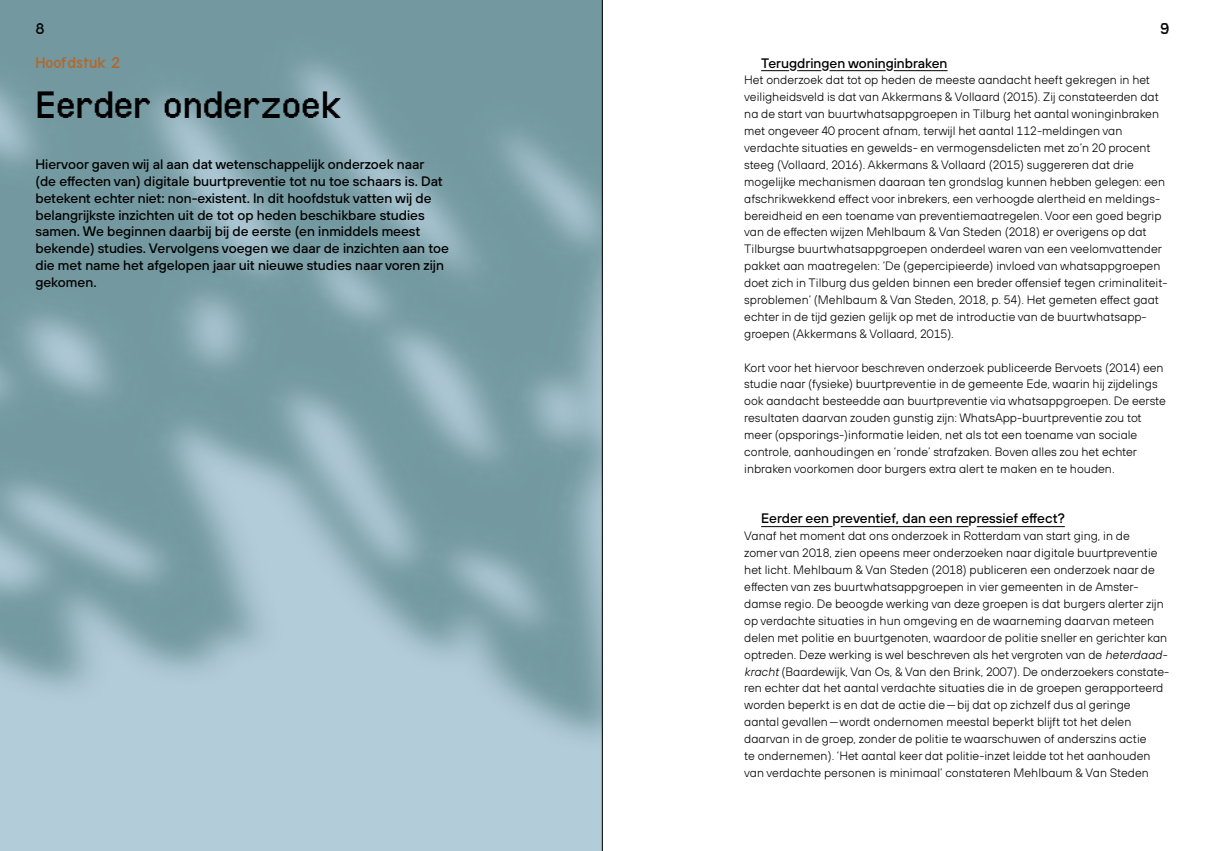
<style>
.page{position:relative;width:1205px;height:851px;background:#fff}
.page>*{position:absolute;margin:0;border:0;box-sizing:border-box;transform-origin:0 0}
.t1{font:42.5px "Terminal Grotesque";color:#000}
.t2{font:17.5px "Terminal Grotesque";color:#b4672a}
.t3{font:17.5px "Terminal Grotesque";color:#000}
.t4{font:500 13.75px/16.9px "TT Hoves";color:#000}
.t5{font:300 12.25px/16.9px "TT Hoves";color:#000}
.s1{font-style:italic}
</style>
<div class="page">
<img style="left:0;top:0;width:602px;height:850px">
<svg style="left:761px;top:70px;width:28px;height:1px"></svg>
<svg style="left:797px;top:70px;width:24px;height:1px"></svg>
<hr style="left:829px;top:70px;width:57px;height:1px;background:#000">
<hr style="left:894px;top:70px;width:53px;height:1px;background:#000">
<hr style="left:761px;top:526px;width:71px;height:1px;background:#000">
<hr style="left:840px;top:526px;width:128px;height:1px;background:#000">
<hr style="left:976px;top:526px;width:89px;height:1px;background:#000">
<hr style="left:602px;top:0;width:1px;height:850px;background:#000">
<h2 class="t3" style="left:35px;top:20px;width:11px">8</h2>
<h2 class="t3" style="left:1160px;top:20px;width:11px">9</h2>
<h2 class="t2" style="left:35px;top:53px;width:87px">Hoofdstuk 2</h2>
<h1 class="t1" style="left:35px;top:84px;width:308px">Eerder onderzoek</h1>
<p class="t4" style="left:35px;top:155px;width:415px">Hiervoor gaven wij al aan dat wetenschappelijk onderzoek naar<br>(de effecten van) digitale buurtpreventie tot nu toe schaars is. Dat betekent echter niet: non-existent. In dit hoofdstuk vatten wij de belangrijkste inzichten uit de tot op heden beschikbare studies samen. We beginnen daarbij bij de eerste (en inmiddels meest bekende) studies. Vervolgens voegen we daar de inzichten aan toe die met name het afgelopen jaar uit nieuwe studies naar voren zijn gekomen.</p>
<p class="t4" style="left:761px;top:54px;width:188px">Terugdringen woninginbraken</p>
<p class="t5" style="left:744px;top:71px;width:425px">Het onderzoek dat tot op heden de meeste aandacht heeft gekregen in het veiligheidsveld is dat van Akkermans &amp; Vollaard (2015). Zij constateerden dat na de start van buurtwhatsappgroepen in Tilburg het aantal woninginbraken met ongeveer 40 procent afnam, terwijl het aantal 112-meldingen van verdachte situaties en gewelds- en vermogensdelicten met zo’n 20 procent steeg (Vollaard, 2016). Akkermans &amp; Vollaard (2015) suggereren dat drie mogelijke mechanismen daaraan ten grondslag kunnen hebben gelegen: een afschrikwekkend effect voor inbrekers, een verhoogde alertheid en meldings&shy;bereidheid en een toename van preventiemaatregelen. Voor een goed begrip van de effecten wijzen Mehlbaum &amp; Van Steden (2018) er overigens op dat Tilburgse buurtwhatsappgroepen onderdeel waren van een veelomvattender pakket aan maatregelen: ‘De (gepercipieerde) invloed van whatsappgroepen doet zich in Tilburg dus gelden binnen een breder offensief tegen criminaliteit&shy;sproblemen’ (Mehlbaum &amp; Van Steden, 2018, p. 54). Het gemeten effect gaat echter in de tijd gezien gelijk op met de introductie van de buurtwhatsapp&shy;groepen (Akkermans &amp; Vollaard, 2015).</p>
<p class="t5" style="left:744px;top:358px;width:423px">Kort voor het hiervoor beschreven onderzoek publiceerde Bervoets (2014) een studie naar (fysieke) buurtpreventie in de gemeente Ede, waarin hij zijdelings ook aandacht besteedde aan buurtpreventie via whatsappgroepen. De eerste resultaten daarvan zouden gunstig zijn: WhatsApp-buurtpreventie zou tot meer (opsporings-)informatie leiden, net als tot een toename van sociale controle, aanhoudingen en ‘ronde’ strafzaken. Boven alles zou het echter inbraken voorkomen door burgers extra alert te maken en te houden.</p>
<p class="t4" style="left:761px;top:510px;width:305px">Eerder een preventief, dan een repressief effect?</p>
<p class="t5" style="left:744px;top:527px;width:427px">Vanaf het moment dat ons onderzoek in Rotterdam van start ging, in de<br>zomer van 2018, zien opeens meer onderzoeken naar digitale buurtpreventie het licht. Mehlbaum &amp; Van Steden (2018) publiceren een onderzoek naar de effecten van zes buurtwhatsappgroepen in vier gemeenten in de Amster&shy;damse regio. De beoogde werking van deze groepen is dat burgers alerter zijn op verdachte situaties in hun omgeving en de waarneming daarvan meteen delen met politie en buurtgenoten, waardoor de politie sneller en gerichter kan optreden. Deze werking is wel beschreven als het vergroten van de <span class="s1">heterdaad&shy;kracht</span> (Baardewijk, Van Os, &amp; Van den Brink, 2007). De onderzoekers constate&shy;ren echter dat het aantal verdachte situaties die in de groepen gerapporteerd worden beperkt is en dat de actie die—bij dat op zichzelf dus al geringe<br>aantal gevallen—wordt ondernomen meestal beperkt blijft tot het delen daarvan in de groep, zonder de politie te waarschuwen of anderszins actie<br>te ondernemen). ‘Het aantal keer dat politie-inzet leidde tot het aanhouden van verdachte personen is minimaal’ constateren Mehlbaum &amp; Van Steden</p>
</div>
